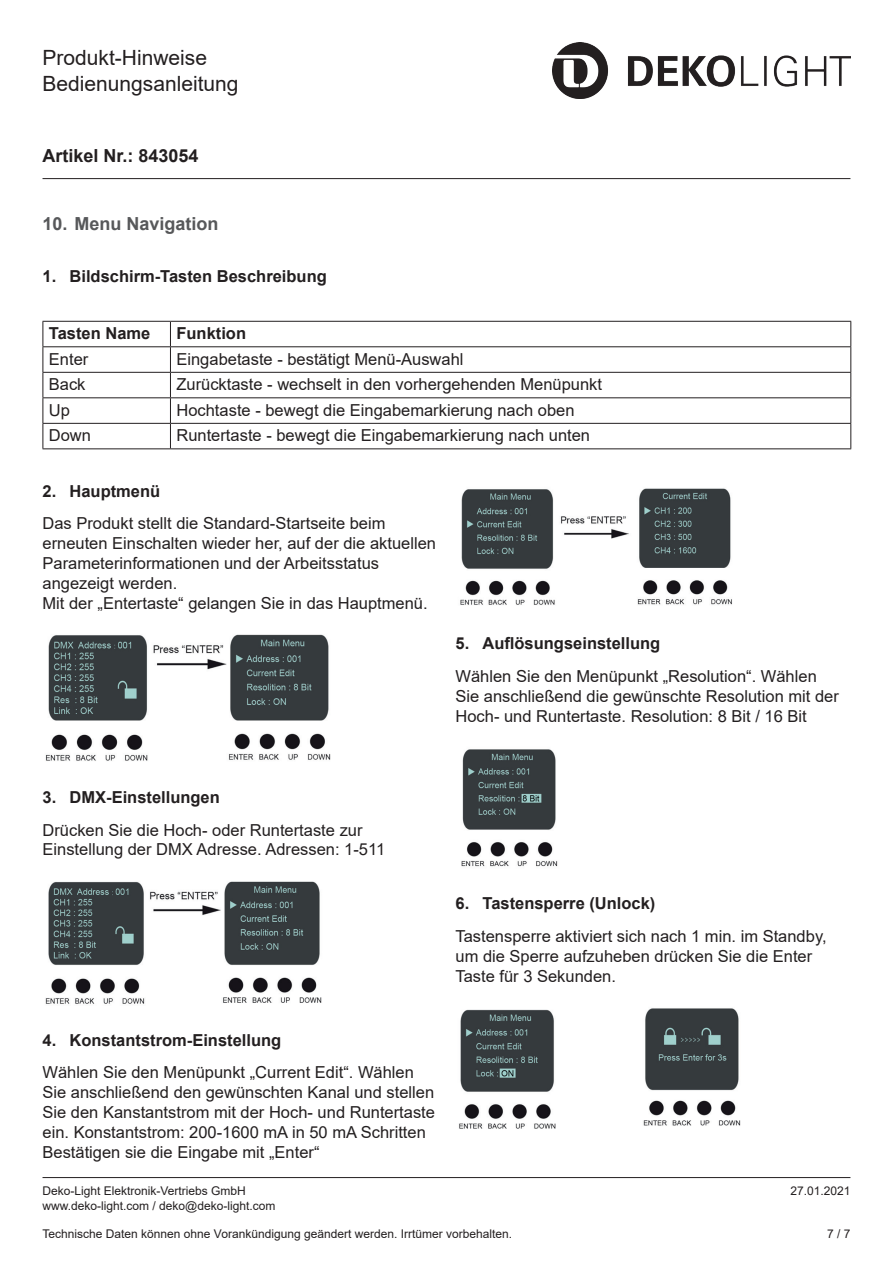
<style>
.page{position:relative;width:893px;height:1263px;background:#fff}
.page>*{position:absolute;margin:0;border:0;box-sizing:border-box;transform-origin:0 0}
.t1{font:21px/25.2px "Arial";color:#231f20}
.t2{font:700 18px "Arial";color:#231f20}
.t3{font:700 18px "Arial";color:#57585a}
.t4{font:16.5px/19.8px "Arial";color:#231f20}
.t5{font:700 16.5px "Arial";color:#231f20}
.t6{font:12px "Arial";color:#231f20}
</style>
<div class="page">
<hr style="left:43px;top:178px;width:807px;height:1px;background:#231f20">
<hr style="left:43px;top:1177px;width:807px;height:1px;background:#231f20">
<img style="left:553px;top:43px;width:297px;height:55px">
<hr style="left:43px;top:321px;width:127px;height:1px;background:#231f20">
<hr style="left:170px;top:321px;width:681px;height:1px;background:#231f20">
<hr style="left:43px;top:346px;width:127px;height:1px;background:#231f20">
<hr style="left:170px;top:346px;width:681px;height:1px;background:#231f20">
<hr style="left:43px;top:372px;width:127px;height:1px;background:#231f20">
<hr style="left:170px;top:372px;width:681px;height:1px;background:#231f20">
<hr style="left:43px;top:397px;width:127px;height:1px;background:#231f20">
<hr style="left:170px;top:397px;width:681px;height:1px;background:#231f20">
<hr style="left:43px;top:423px;width:127px;height:1px;background:#231f20">
<svg style="left:43px;top:322px;width:1px;height:126px"></svg>
<hr style="left:170px;top:423px;width:681px;height:1px;background:#231f20">
<svg style="left:170px;top:322px;width:1px;height:126px"></svg>
<svg style="left:850px;top:322px;width:1px;height:126px"></svg>
<hr style="left:43px;top:448px;width:127px;height:1px;background:#231f20">
<hr style="left:170px;top:448px;width:681px;height:1px;background:#231f20">
<img style="left:45px;top:634px;width:286px;height:127px">
<img style="left:45px;top:881px;width:277px;height:123px">
<img style="left:460px;top:488px;width:272px;height:117px">
<img style="left:461px;top:749px;width:97px;height:118px">
<img style="left:459px;top:1008px;width:282px;height:121px">
<p class="t1" style="left:43px;top:45px;width:198px">Produkt-Hinweise<br>Bedienungsanleitung</p>
<p class="t2" style="left:43px;top:143px;width:158px">Artikel Nr.: 843054</p>
<p class="t3" style="left:43px;top:211px;width:178px">10. Menu Navigation</p>
<p class="t5" style="left:43px;top:265px;width:286px">1. Bildschirm-Tasten Beschreibung</p>
<p class="t5" style="left:49px;top:322px;width:103px">Tasten Name</p>
<p class="t5" style="left:176px;top:322px;width:71px">Funktion</p>
<p class="t4" style="left:49px;top:349px;width:41px">Enter</p>
<p class="t4" style="left:176px;top:349px;width:289px">Eingabetaste - bestätigt Menü-Auswahl</p>
<p class="t4" style="left:49px;top:374px;width:38px">Back</p>
<p class="t4" style="left:176px;top:374px;width:427px">Zurücktaste - wechselt in den vorhergehenden Menüpunkt</p>
<p class="t4" style="left:49px;top:400px;width:23px">Up</p>
<p class="t4" style="left:176px;top:400px;width:400px">Hochtaste - bewegt die Eingabemarkierung nach oben</p>
<p class="t4" style="left:49px;top:425px;width:44px">Down</p>
<p class="t4" style="left:176px;top:425px;width:415px">Runtertaste - bewegt die Eingabemarkierung nach unten</p>
<p class="t5" style="left:43px;top:479px;width:119px">2. Hauptmenü</p>
<p class="t4" style="left:43px;top:513px;width:395px">Das Produkt stellt die Standard-Startseite beim erneuten Einschalten wieder her, auf der die aktuellen Parameterinformationen und der Arbeitsstatus angezeigt werden.<br>Mit der „Entertaste“ gelangen Sie in das Hauptmenü.</p>
<p class="t5" style="left:455px;top:632px;width:206px">5. Auflösungseinstellung</p>
<p class="t4" style="left:455px;top:666px;width:385px">Wählen Sie den Menüpunkt „Resolution“. Wählen<br>Sie anschließend die gewünschte Resolution mit der<br>Hoch- und Runtertaste. Resolution: 8 Bit / 16 Bit</p>
<p class="t5" style="left:43px;top:786px;width:179px">3. DMX-Einstellungen</p>
<p class="t4" style="left:43px;top:820px;width:344px">Drücken Sie die Hoch- oder Runtertaste zur<br>Einstellung der DMX Adresse. Adressen: 1-511</p>
<p class="t5" style="left:43px;top:1028px;width:240px">4. Konstantstrom-Einstellung</p>
<p class="t4" style="left:43px;top:1062px;width:394px">Wählen Sie den Menüpunkt „Current Edit“. Wählen Sie anschließend den gewünschten Kanal und stellen Sie den Kanstantstrom mit der Hoch- und Runtertaste ein. Konstantstrom: 200-1600 mA in 50 mA Schritten Bestätigen sie die Eingabe mit „Enter“</p>
<p class="t5" style="left:455px;top:892px;width:201px">6. Tastensperre (Unlock)</p>
<p class="t4" style="left:455px;top:926px;width:373px">Tastensperre aktiviert sich nach 1 min. im Standby, um die Sperre aufzuheben drücken Sie die Enter<br>Taste für 3 Sekunden.</p>
<p class="t6" style="left:43px;top:1183px;width:205px">Deko-Light Elektronik-Vertriebs GmbH</p>
<p class="t6" style="left:790px;top:1183px;width:62px">27.01.2021</p>
<p class="t6" style="left:43px;top:1197px;width:234px">www.deko-light.com / deko@deko-light.com</p>
<p class="t6" style="left:43px;top:1226px;width:471px">Technische Daten können ohne Vorankündigung geändert werden. Irrtümer vorbehalten.</p>
<p class="t6" style="left:827px;top:1226px;width:25px">7 / 7</p>
</div>
